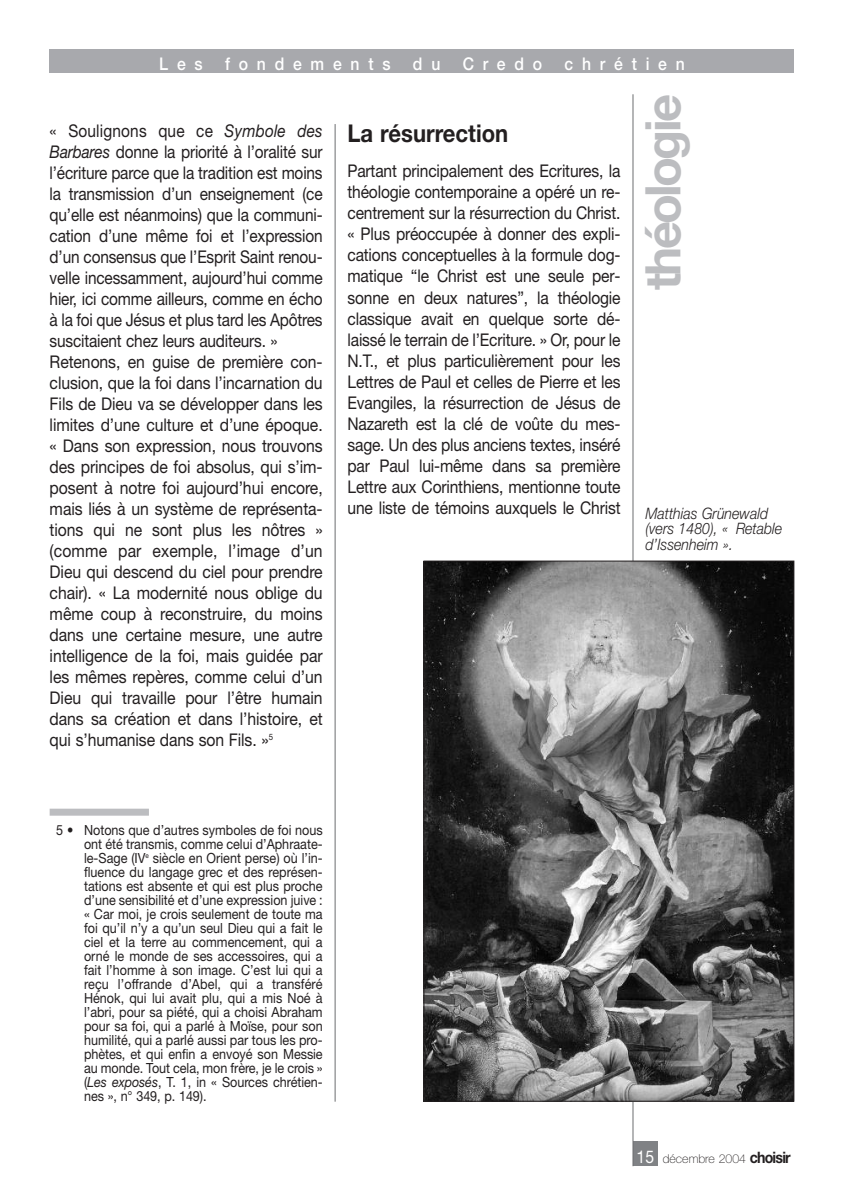
<style>
.page{position:relative;width:844px;height:1191px;background:#fff}
.page>*{position:absolute;margin:0;border:0;box-sizing:border-box;transform-origin:0 0}
.t1{font:700 49px "Helvetica Neue";letter-spacing:-.055em;color:#bcbdc0}
.t2{font:700 24.5px "Helvetica Neue";color:#231f20;scale:.9 1}
.t3{font:17.5px/21px "Helvetica Neue";letter-spacing:-.005em;color:#231f20;scale:.88 1}
.t4{font:17.5px/21px "Helvetica Neue";letter-spacing:-.005em;color:#231f20;text-align:justify;scale:.89 1}
.t5{font:500 17.5px "Helvetica Neue";letter-spacing:.555em;color:#fff;scale:.9 1}
.t6{font:17.5px "Helvetica Neue";color:#fff;scale:.9 1}
.t7{font:italic 300 15.75px/15.8px "Helvetica Neue";color:#231f20;scale:.9 1}
.t8{font:14px/14px "Helvetica Neue";letter-spacing:-.005em;color:#231f20;text-align:justify;scale:.9 1}
.t9{font:100 12.25px "Helvetica Neue";color:#231f20}
.s1{font-style:italic}
.s2{font-weight:700;font-size:15.75px}
</style>
<div class="page">
<div style="left:50px;top:50px;width:744px;height:23px;background:#a8a9ad"></div>
<hr style="left:334px;top:124px;width:1px;height:977px;background:#6c6d70">
<div style="left:632px;top:1141px;width:25px;height:25px;background:#808285"></div>
<hr style="left:632px;top:94px;width:1px;height:1072px;background:#6c6d70">
<div style="left:50px;top:808px;width:99px;height:7px;background:#bcbdc0"></div>
<img style="left:425px;top:562px;width:367px;height:537px">
<p class="t5" style="left:159px;top:57px;width:50px">Les</p>
<p class="t5" style="left:225px;top:57px;width:185px">fondements</p>
<p class="t5" style="left:413px;top:57px;width:32px">d u</p>
<p class="t5" style="left:462px;top:57px;width:90px">Credo</p>
<p class="t5" style="left:564px;top:57px;width:135px">chrétien</p>
<p class="t3" style="left:50px;top:121px;width:312px">« Soulignons que ce <span class="s1">Symbole des Barbares</span> donne la priorité à l’oralité sur l’écriture parce que la tradition est moins la transmission d’un enseignement (ce qu’elle est néanmoins) que la communi&shy;cation d’une même foi et l’expression d’un consensus que l’Esprit Saint renou&shy;velle incessamment, aujourd’hui comme hier, ici comme ailleurs, comme en écho à la foi que Jésus et plus tard les Apôtres suscitaient chez leurs auditeurs. » Retenons, en guise de première con&shy;clusion, que la foi dans l’incarnation du Fils de Dieu va se développer dans les limites d’une culture et d’une époque. « Dans son expression, nous trouvons des principes de foi absolus, qui s’im&shy;posent à notre foi aujourd’hui encore, mais liés à un système de représenta&shy;tions qui ne sont plus les nôtres » (comme par exemple, l’image d’un Dieu qui descend du ciel pour prendre chair). « La modernité nous oblige du même coup à reconstruire, du moins dans une certaine mesure, une autre intelligence de la foi, mais guidée par les mêmes repères, comme celui d’un Dieu qui travaille pour l’être humain dans sa création et dans l’histoire, et qui s’humanise dans son Fils. »<sup>5</sup></p>
<h2 class="t2" style="left:347px;top:124px;width:180px">La résurrection</h2>
<p class="t4" style="left:347px;top:162px;width:308px">Partant principalement des Ecritures, la théologie contemporaine a opéré un re&shy;centrement sur la résurrection du Christ. « Plus préoccupée à donner des expli&shy;cations conceptuelles à la formule dog&shy;matique “le Christ est une seule per&shy;sonne en deux natures”, la théologie classique avait en quelque sorte dé&shy;laissé le terrain de l’Ecriture. » Or, pour le N.T., et plus particulièrement pour les Lettres de Paul et celles de Pierre et les Evangiles, la résurrection de Jésus de Nazareth est la clé de voûte du mes&shy;sage. Un des plus anciens textes, inséré par Paul lui-même dans sa première Lettre aux Corinthiens, mentionne toute une liste de témoins auxquels le Christ</p>
<h1 class="t1" style="left:645px;top:290px;width:197px;rotate:-90deg">théologie</h1>
<p class="t7" style="left:645px;top:506px;width:153px">Matthias Grünewald (vers 1480), « Retable d’Issenheim ».</p>
<p class="t8" style="left:84px;top:824px;width:267px;text-indent:-28px">5 • Notons que d’autres symboles de foi nous ont été transmis, comme celui d’Aphraate&shy;le-Sage (IV<sup>e</sup> siècle en Orient perse) où l’in&shy;fluence du langage grec et des représen&shy;tations est absente et qui est plus proche d’une sensibilité et d’une expression juive : « Car moi, je crois seulement de toute ma foi qu’il n’y a qu’un seul Dieu qui a fait le ciel et la terre au commencement, qui a orné le monde de ses accessoires, qui a fait l’homme à son image. C’est lui qui a reçu l’offrande d’Abel, qui a transféré Hénok, qui lui avait plu, qui a mis Noé à l’abri, pour sa piété, qui a choisi Abraham pour sa foi, qui a parlé à Moïse, pour son humilité, qui a parlé aussi par tous les pro&shy;phètes, et qui enfin a envoyé son Messie au monde. Tout cela, mon frère, je le crois » (<span class="s1">Les exposés</span>, T. 1, in « Sources chrétien&shy;nes », n° 349, p. 149).</p>
<p class="t6" style="left:636px;top:1150px;width:21px">15</p>
<p class="t9" style="left:662px;top:1153px;width:129px">décembre 2004 <span class="s2">choisir</span></p>
</div>
